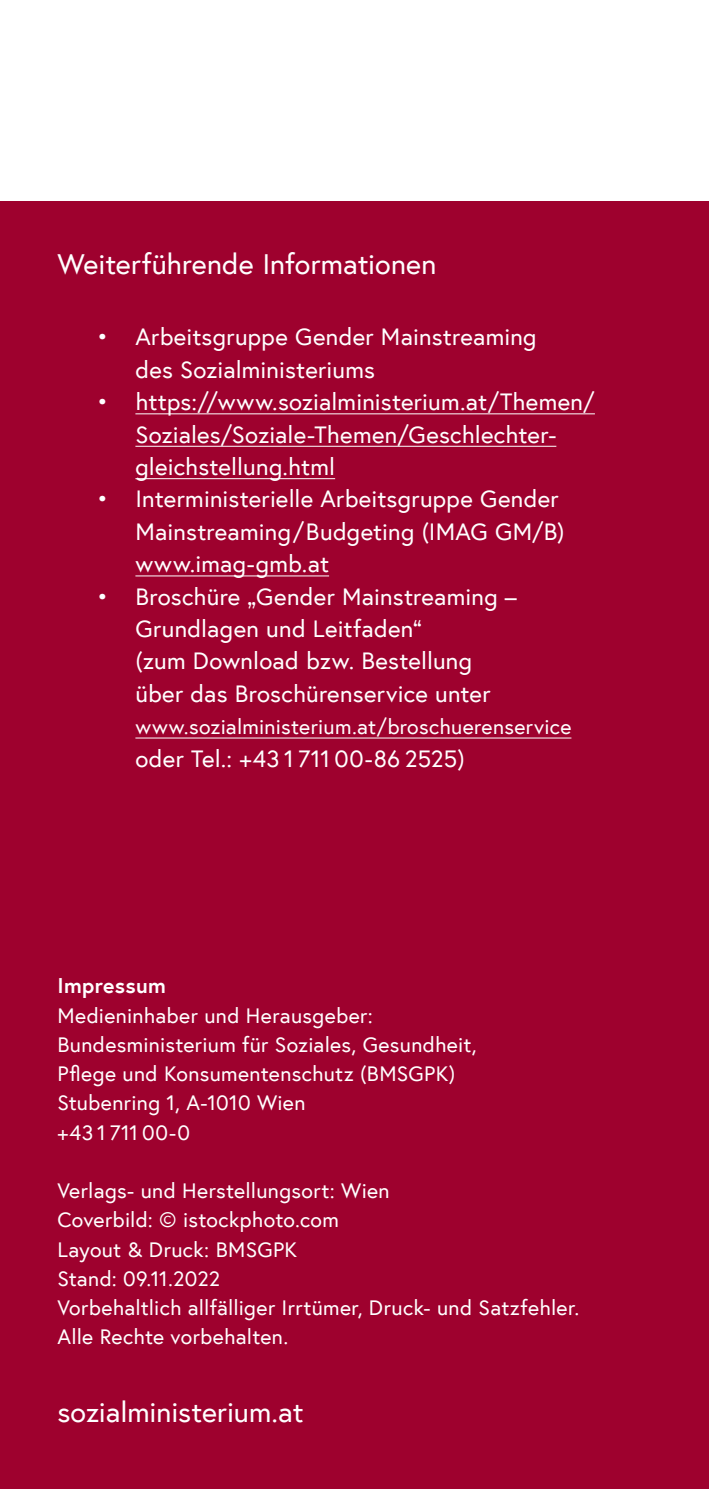
<style>
.page{position:relative;width:709px;height:1489px;background:#fff}
.page>*{position:absolute;margin:0;border:0;box-sizing:border-box;transform-origin:0 0}
.Cover_p_Rückseite{font:28.75px "Europa Austria";color:#fff}
.t1{font:24px/32.5px "Europa Austria";letter-spacing:.01em;color:#fff}
.p_Impressum{font:21.25px/29.2px "Europa Austria";letter-spacing:.015em;color:#fff}
.h_Impressum{font:700 21.25px "Europa Austria";letter-spacing:.015em;color:#fff}
</style>
<div class="page">
<div style="left:0;top:202px;width:709px;height:1286px;background:#9e012e"></div>
<hr style="left:708px;top:202px;width:1px;height:1286px;background:#fff">
<hr style="left:135px;top:413px;width:460px;height:1px;background:#fff">
<hr style="left:135px;top:446px;width:421px;height:1px;background:#fff">
<hr style="left:135px;top:478px;width:200px;height:1px;background:#fff">
<hr style="left:135px;top:575px;width:194px;height:1px;background:#fff">
<hr style="left:135px;top:737px;width:436px;height:1px;background:#fff">
<h1 class="Cover_p_Rückseite" style="left:57px;top:245px;width:380px">Weiterführende Informationen</h1>
<p class="t1" style="left:135px;top:320px;width:402px;text-indent:-39px">• Arbeitsgruppe Gender Mainstreaming des Sozialministeriums</p>
<p class="t1" style="left:135px;top:385px;width:461px;text-indent:-39px">• https://www.sozialministerium.at/Themen/<br>Soziales/Soziale-Themen/Geschlechter&shy;gleichstellung.html</p>
<p class="t1" style="left:135px;top:482px;width:431px;text-indent:-39px">• Interministerielle Arbeitsgruppe Gender<br>Mainstreaming/Budgeting (IMAG GM/B) www.imag-gmb.at</p>
<p class="t1" style="left:135px;top:579px;width:383px;text-indent:-39px">• Broschüre „Gender Mainstreaming –<br>Grundlagen und Leitfaden“<br>(zum Download bzw. Bestellung über das Broschürenservice unter</p>
<p class="p_Impressum" style="left:135px;top:711px;width:437px">www.sozialministerium.at/broschuerenservice</p>
<p class="t1" style="left:135px;top:741px;width:331px">oder Tel.: +43 1 711 00-86 2525)</p>
<h1 class="h_Impressum" style="left:57px;top:971px;width:110px">Impressum</h1>
<p class="p_Impressum" style="left:57px;top:1000px;width:317px">Medieninhaber und Herausgeber:</p>
<p class="p_Impressum" style="left:57px;top:1029px;width:421px">Bundesministerium für Soziales, Gesundheit,<br>Pflege und Konsumentenschutz (BMSGPK)</p>
<p class="p_Impressum" style="left:57px;top:1087px;width:249px">Stubenring 1, A-1010 Wien</p>
<p class="p_Impressum" style="left:57px;top:1117px;width:134px">+43 1 711 00-0</p>
<p class="p_Impressum" style="left:57px;top:1175px;width:334px">Verlags- und Herstellungsort: Wien</p>
<p class="p_Impressum" style="left:57px;top:1204px;width:283px">Coverbild: © istockphoto.com</p>
<p class="p_Impressum" style="left:57px;top:1233px;width:241px">Layout &amp; Druck: BMSGPK</p>
<p class="p_Impressum" style="left:57px;top:1263px;width:164px">Stand: 09.11.2022</p>
<p class="p_Impressum" style="left:57px;top:1292px;width:523px">Vorbehaltlich allfälliger Irrtümer, Druck- und Satzfehler.<br>Alle Rechte vorbehalten.</p>
<p class="Cover_p_Rückseite" style="left:57px;top:1393px;width:248px">sozialministerium.at</p>
</div>
